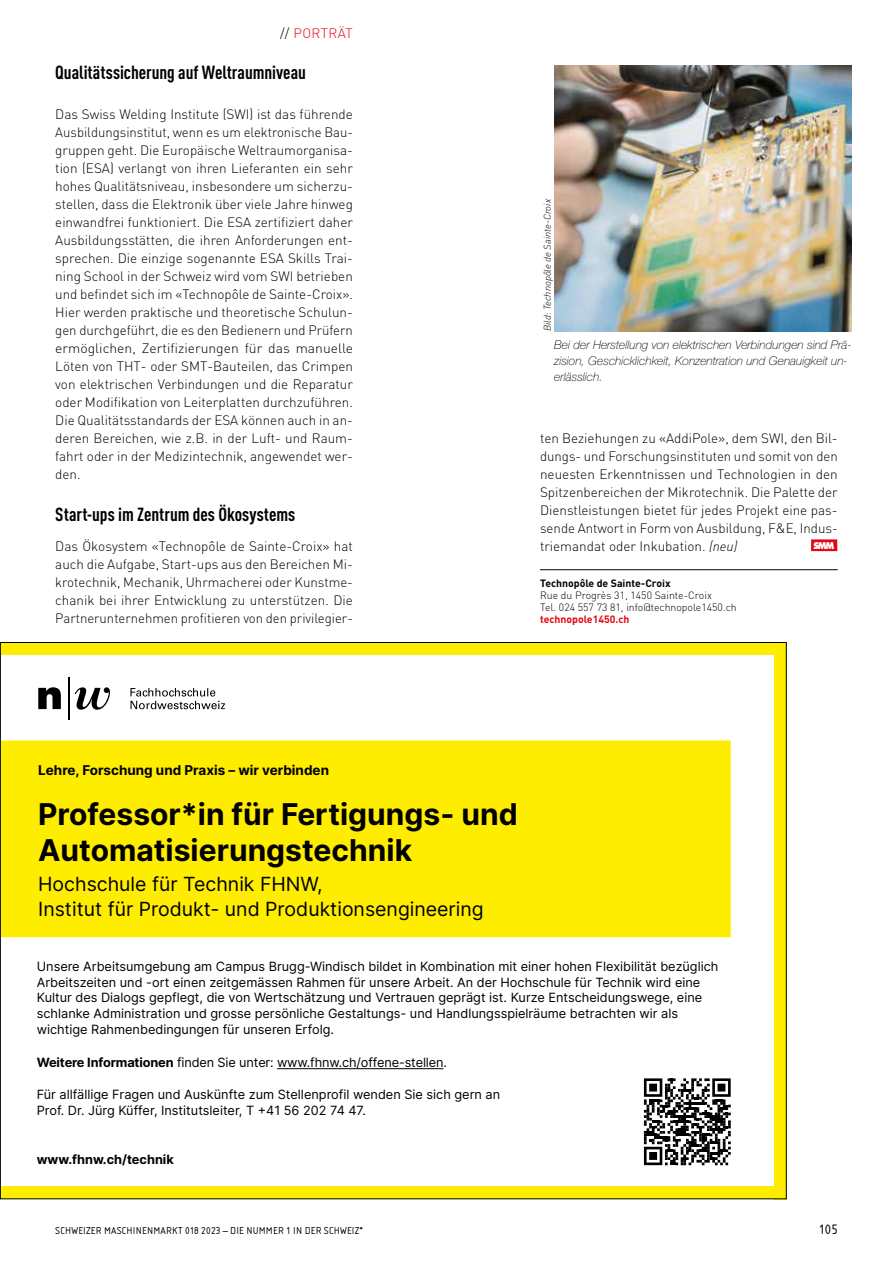
<style>
.page{position:relative;width:893px;height:1263px;background:#fff}
.page>*{position:absolute;margin:0;border:0;box-sizing:border-box;transform-origin:0 0}
.t1{font:700 30px/36px "Inter";color:#000}
.t2{font:19.5px/25.5px "Inter";color:#000}
.t3{font:700 condensed 18.75px "DIN Pro";color:#000}
.t4{font:14.25px "Isonorm Pro";color:#000}
.t5{font:300 13.5px/18px "DIN Pro";color:#000;text-align:justify}
.t6{font:700 13.5px "Inter";color:#000}
.t7{font:300 13.5px "DIN Pro";letter-spacing:.03em;color:#e30613}
.t8{font:12.75px/15.8px "Inter";color:#000}
.t9{font:700 12.75px "Inter";color:#000}
.t10{font:italic 100 12px/15.8px "Helvetica Neue LT Std";color:#000}
.t11{font:300 10.5px/12px "DIN Pro";color:#000}
.t12{font:10.5px "Isonorm Pro";letter-spacing:.02em;color:#000}
.t13{font:700 10.5px "DIN Pro";color:#000}
.t14{font:700 10.5px "DIN Pro";color:#e30613}
.t15{font:italic 300 9.75px "DIN Pro";color:#000}
.t16{font:800 9.15px "Futura Std";color:#fff;scale:.9 1}
.s1{color:#000}
.s2{font-style:italic}
.s3{font-weight:700}
</style>
<div class="page">
<img style="left:554px;top:65px;width:298px;height:266px">
<div style="left:811px;top:539px;width:26px;height:12px;background:#e30613"></div>
<hr style="left:540px;top:569px;width:298px;height:1px;background:#000">
<svg style="left:2px;top:644px;width:772px;height:293px;fill:#ffed00"></svg>
<div style="left:774px;top:642px;width:13px;height:557px;background:#ffed00"></div>
<div style="left:0;top:1186px;width:787px;height:13px;background:#ffed00"></div>
<hr style="left:68px;top:677px;width:1px;height:43px;background:#000">
<svg style="left:38px;top:687px;width:23px;height:22px"></svg>
<svg style="left:75px;top:687px;width:39px;height:23px"></svg>
<svg style="left:130px;top:688px;width:95px;height:21px"></svg>
<svg style="left:143px;top:690px;width:527px;height:391px;fill:#ffed00"></svg>
<svg style="left:644px;top:1078px;width:87px;height:87px"></svg>
<p class="t7" style="left:280px;top:24px;width:74px"><span class="s1">//</span> PORTRÄT</p>
<h3 class="t3" style="left:55px;top:59px;width:252px">Qualitätssicherung auf Weltraumniveau</h3>
<p class="t5" style="left:55px;top:105px;width:299px">Das Swiss Welding Institute (SWI) ist das führende Ausbildungsinstitut, wenn es um elektronische Bau&shy;gruppen geht. Die Europäische Weltraumorganisa&shy;tion (ESA) verlangt von ihren Lieferanten ein sehr hohes Qualitätsniveau, insbesondere um sicherzu&shy;stellen, dass die Elektronik über viele Jahre hinweg einwandfrei funktioniert. Die ESA zertifiziert daher Ausbildungsstätten, die ihren Anforderungen ent&shy;sprechen. Die einzige sogenannte ESA Skills Trai&shy;ning School in der Schweiz wird vom SWI betrieben und befindet sich im «Technopôle de Sainte-Croix».<br>Hier werden praktische und theoretische Schulun&shy;gen durchgeführt, die es den Bedienern und Prüfern ermöglichen, Zertifizierungen für das manuelle Löten von THT- oder SMT-Bauteilen, das Crimpen von elektrischen Verbindungen und die Reparatur oder Modifikation von Leiterplatten durchzuführen.<br>Die Qualitätsstandards der ESA können auch in an&shy;deren Bereichen, wie z.B. in der Luft- und Raum&shy;fahrt oder in der Medizintechnik, angewendet wer&shy;den.</p>
<h3 class="t3" style="left:55px;top:500px;width:242px">Start-ups im Zentrum des Ökosystems</h3>
<p class="t5" style="left:55px;top:537px;width:299px">Das Ökosystem «Technopôle de Sainte-Croix» hat auch die Aufgabe, Start-ups aus den Bereichen Mi&shy;krotechnik, Mechanik, Uhrmacherei oder Kunstme&shy;chanik bei ihrer Entwicklung zu unterstützen. Die Partnerunternehmen profitieren von den privilegier-</p>
<p class="t15" style="left:541px;top:331px;width:134px;rotate:-90deg">Bild: Technopôle de Sainte-Croix</p>
<p class="t10" style="left:554px;top:337px;width:299px">Bei der Herstellung von elektrischen Verbindungen sind Prä&shy;zision, Geschicklichkeit, Konzentration und Genauigkeit un&shy;erlässlich.</p>
<p class="t5" style="left:540px;top:429px;width:299px">ten Beziehungen zu «AddiPole», dem SWI, den Bil&shy;dungs- und Forschungsinstituten und somit von den neuesten Erkenntnissen und Technologien in den Spitzenbereichen der Mikrotechnik. Die Palette der Dienstleistungen bietet für jedes Projekt eine pas&shy;sende Antwort in Form von Ausbildung, F&amp;E, Indus&shy;triemandat oder Inkubation. <span class="s2">(neu)</span></p>
<p class="t16" style="left:813px;top:539px;width:25px">SMM</p>
<p class="t13" style="left:540px;top:576px;width:132px">Technopôle de Sainte-Croix</p>
<p class="t11" style="left:540px;top:589px;width:198px">Rue du Progrès 31, 1450 Sainte-Croix<br>Tel. 024 557 73 81, info@technopole1450.ch</p>
<p class="t14" style="left:540px;top:612px;width:91px">technopole1450.ch</p>
<p class="t6" style="left:38px;top:760px;width:292px">Lehre, Forschung und Praxis – wir verbinden</p>
<h1 class="t1" style="left:38px;top:795px;width:481px">Professor*in für Fertigungs- und<br>Automatisierungstechnik</h1>
<h2 class="t2" style="left:38px;top:870px;width:447px">Hochschule für Technik FHNW,<br>Institut für Produkt- und Produktionsengineering</h2>
<p class="t8" style="left:37px;top:958px;width:683px">Unsere Arbeitsumgebung am Campus Brugg-Windisch bildet in Kombination mit einer hohen Flexibilität bezüglich Arbeitszeiten und -ort einen zeitgemässen Rahmen für unsere Arbeit. An der Hochschule für Technik wird eine Kultur des Dialogs gepflegt, die von Wertschätzung und Vertrauen geprägt ist. Kurze Entscheidungswege, eine schlanke Administration und grosse persönliche Gestaltungs- und Handlungsspielräume betrachten wir als wichtige Rahmenbedingungen für unseren Erfolg.</p>
<p class="t8" style="left:37px;top:1054px;width:412px"><span class="s3">Weitere Informationen</span> finden Sie unter: www.fhnw.ch/offene-stellen.</p>
<p class="t8" style="left:37px;top:1086px;width:465px">Für allfällige Fragen und Auskünfte zum Stellenprofil wenden Sie sich gern an<br>Prof. Dr. Jürg Küffer, Institutsleiter, T +41 56 202 74 47.</p>
<p class="t9" style="left:37px;top:1150px;width:139px">www.fhnw.ch/technik</p>
<p class="t12" style="left:55px;top:1225px;width:310px">SCHWEIZER MASCHINENMARKT 018 2023 – DIE NUMMER 1 IN DER SCHWEIZ*</p>
<p class="t4" style="left:819px;top:1221px;width:20px">105</p>
</div>
